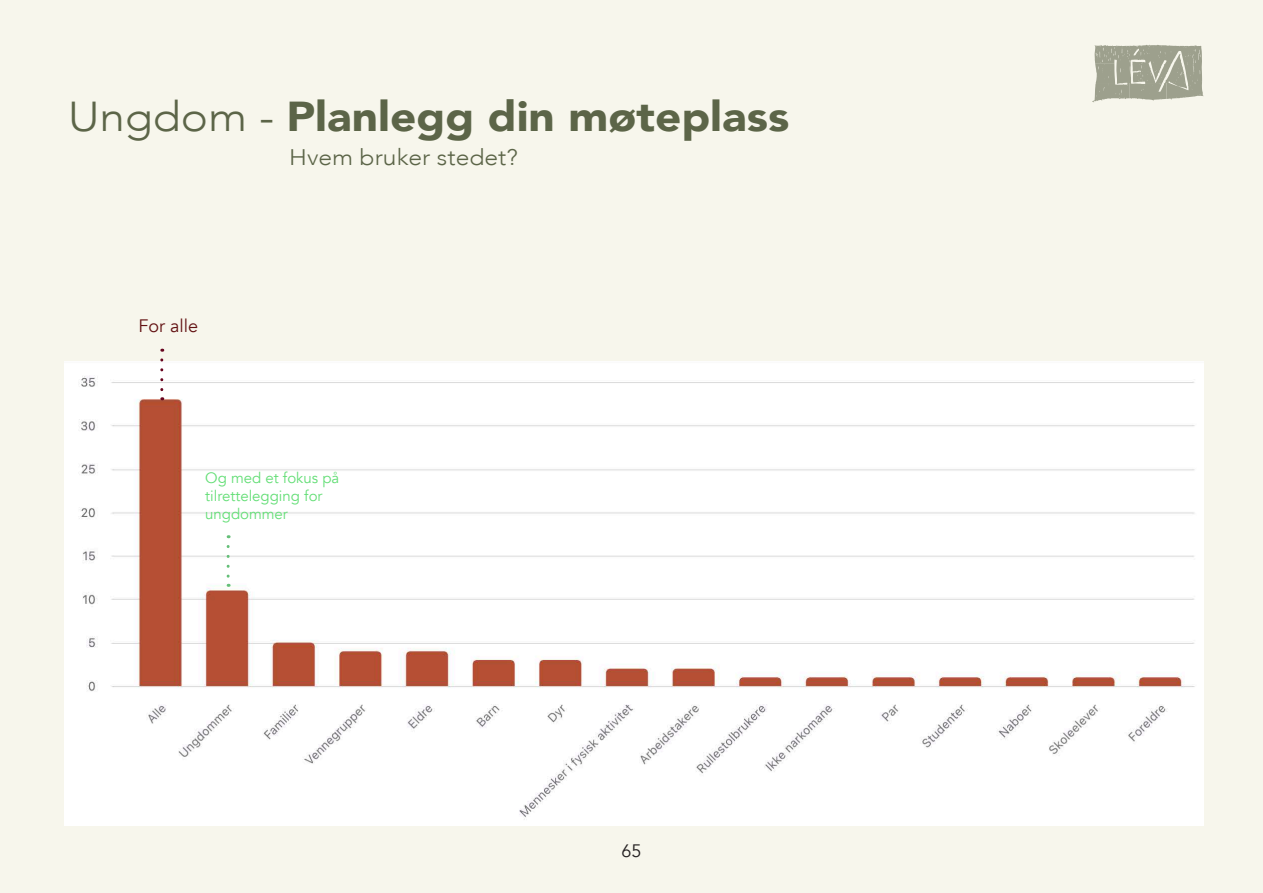
<style>
.page{position:relative;width:1263px;height:893px;background:#f7f6ec}
.page>*{position:absolute;margin:0;border:0;box-sizing:border-box;transform-origin:0 0}
.t1{font:900 41.85px "Avenir";color:#5c6548;scale:1.1 1}
.t2{font:300 22.5px "Avenir";color:#5c6548;scale:1.1 1}
.t3{font:18px "Avenir";color:#631213}
.t4{font:18px "Avenir";color:#231f20}
.t5{font:15px/18px "Avenir";color:#63de76}
.s1{font-weight:300}
</style>
<div class="page">
<svg style="left:1092px;top:45px;width:111px;height:57px;background:#aeb09f"></svg>
<img style="left:65px;top:361px;width:1138px;height:465px">
<svg style="left:160px;top:360px;width:3px;height:40px"></svg>
<svg style="left:227px;top:546px;width:3px;height:41px"></svg>
<p class="t1" style="left:68px;top:81px;width:657px"><span class="s1">Ungdom -</span> Planlegg din møteplass</p>
<p class="t2" style="left:289px;top:144px;width:209px">Hvem bruker stedet?</p>
<p class="t3" style="left:138px;top:316px;width:61px">For alle</p>
<p class="t5" style="left:205px;top:469px;width:136px">Og med et fokus på tilrettelegging for ungdommer</p>
<p class="t4" style="left:621px;top:840px;width:22px">65</p>
</div>
